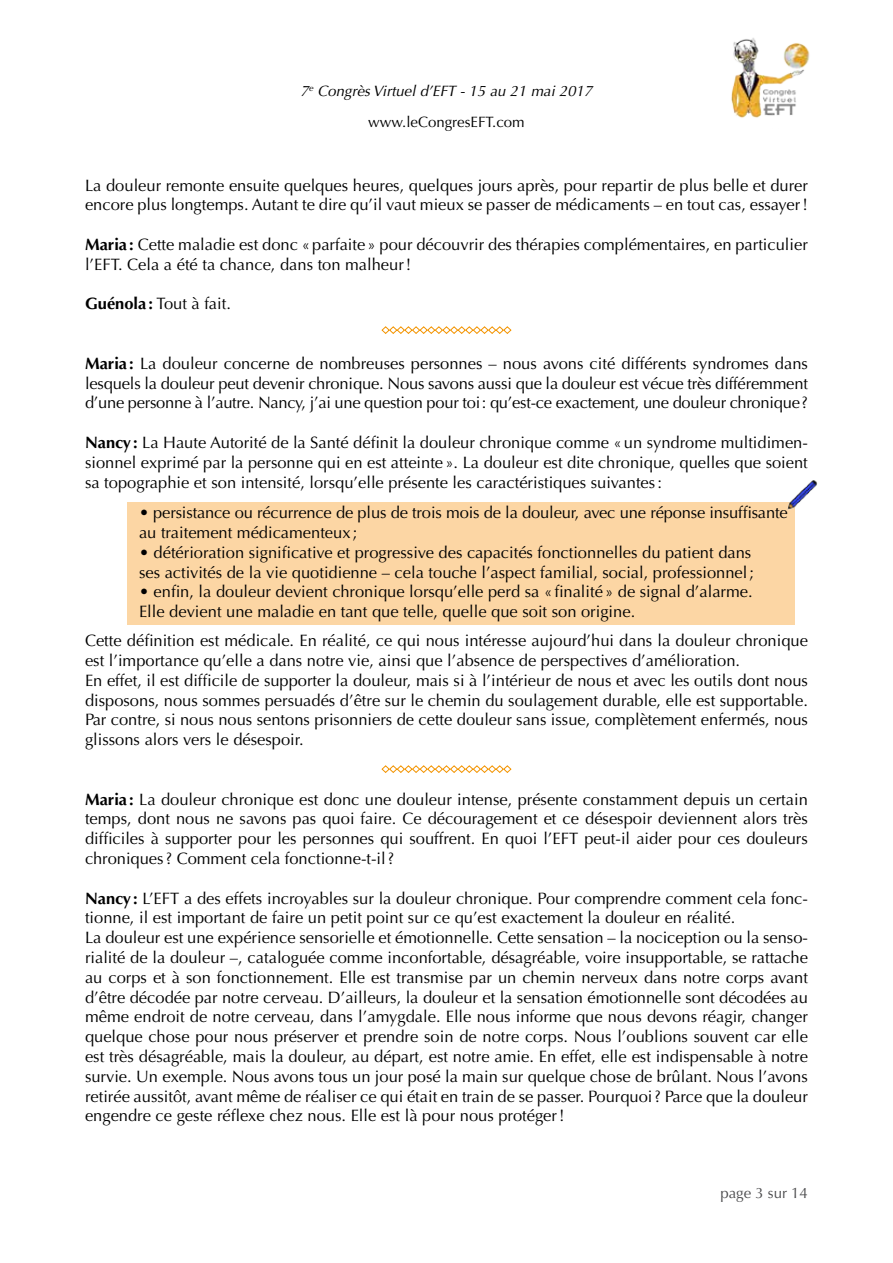
<style>
.page{position:relative;width:893px;height:1263px;background:#fff}
.page>*{position:absolute;margin:0;border:0;box-sizing:border-box;transform-origin:0 0}
.t1{font:16.5px/19.8px "Optima";color:#000}
.t2{font:italic 15px/31.5px "Optima";color:#000;text-align:center}
.t3{font:15px "Optima";color:#4b4b4d}
.s1{font-style:normal}
.s2{font-weight:700}
</style>
<div class="page">
<div style="left:128px;top:503px;width:667px;height:122px;background:#fcd6a4"></div>
<svg style="left:381px;top:326px;width:131px;height:8px"></svg>
<svg style="left:381px;top:765px;width:131px;height:8px"></svg>
<img style="left:731px;top:38px;width:79px;height:80px">
<img style="left:788px;top:480px;width:29px;height:30px">
<p class="t2" style="left:301px;top:75px;width:293px">7<sup>e</sup> Congrès Virtuel d’EFT - 15 au 21 mai 2017 <span class="s1">www.leCongresEFT.com</span></p>
<p class="t1" style="left:85px;top:175px;width:724px">La douleur remonte ensuite quelques heures, quelques jours après, pour repartir de plus belle et durer encore plus longtemps. Autant te dire qu’il vaut mieux se passer de médicaments – en tout cas, essayer!</p>
<p class="t1" style="left:85px;top:235px;width:724px"><span class="s2">Maria:</span> Cette maladie est donc «parfaite » pour découvrir des thérapies complémentaires, en particulier l’EFT. Cela a été ta chance, dans ton malheur!</p>
<p class="t1" style="left:85px;top:294px;width:147px"><span class="s2">Guénola :</span> Tout à fait.</p>
<p class="t1" style="left:85px;top:354px;width:724px;text-align:justify"><span class="s2">Maria:</span> La douleur concerne de nombreuses personnes – nous avons cité différents syndromes dans lesquels la douleur peut devenir chronique. Nous savons aussi que la douleur est vécue très différemment d’une personne à l’autre. Nancy, j’ai une question pour toi: qu’est-ce exactement, une douleur chronique?</p>
<p class="t1" style="left:85px;top:433px;width:724px;text-align:justify"><span class="s2">Nancy:</span> La Haute Autorité de la Santé définit la douleur chronique comme «un syndrome multidimen&shy;sionnel exprimé par la personne qui en est atteinte ». La douleur est dite chronique, quelles que soient sa topographie et son intensité, lorsqu’elle présente les caractéristiques suivantes:</p>
<p class="t1" style="left:139px;top:503px;width:650px">• persistance ou récurrence de plus de trois mois de la douleur, avec une réponse insuffisante au traitement médicamenteux ;</p>
<p class="t1" style="left:139px;top:543px;width:616px">• détérioration significative et progressive des capacités fonctionnelles du patient dans ses activités de la vie quotidienne – cela touche l’aspect familial, social, professionnel;</p>
<p class="t1" style="left:139px;top:582px;width:615px">• enfin, la douleur devient chronique lorsqu’elle perd sa «finalité» de signal d’alarme.<br>Elle devient une maladie en tant que telle, quelle que soit son origine.</p>
<p class="t1" style="left:85px;top:631px;width:724px">Cette définition est médicale. En réalité, ce qui nous intéresse aujourd’hui dans la douleur chronique est l’importance qu’elle a dans notre vie, ainsi que l’absence de perspectives d’amélioration.<br>En effet, il est difficile de supporter la douleur, mais si à l’intérieur de nous et avec les outils dont nous disposons, nous sommes persuadés d’être sur le chemin du soulagement durable, elle est supportable.<br>Par contre, si nous nous sentons prisonniers de cette douleur sans issue, complètement enfermés, nous glissons alors vers le désespoir.</p>
<p class="t1" style="left:85px;top:789px;width:724px;text-align:justify"><span class="s2">Maria:</span> La douleur chronique est donc une douleur intense, présente constamment depuis un certain temps, dont nous ne savons pas quoi faire. Ce découragement et ce désespoir deviennent alors très difficiles à supporter pour les personnes qui souffrent. En quoi l’EFT peut-il aider pour ces douleurs chroniques? Comment cela fonctionne-t-il?</p>
<p class="t1" style="left:85px;top:888px;width:724px"><span class="s2">Nancy:</span> L’EFT a des effets incroyables sur la douleur chronique. Pour comprendre comment cela fonc&shy;tionne, il est important de faire un petit point sur ce qu’est exactement la douleur en réalité.<br>La douleur est une expérience sensorielle et émotionnelle. Cette sensation – la nociception ou la senso&shy;rialité de la douleur –, cataloguée comme inconfortable, désagréable, voire insupportable, se rattache au corps et à son fonctionnement. Elle est transmise par un chemin nerveux dans notre corps avant d’être décodée par notre cerveau. D’ailleurs, la douleur et la sensation émotionnelle sont décodées au même endroit de notre cerveau, dans l’amygdale. Elle nous informe que nous devons réagir, changer quelque chose pour nous préserver et prendre soin de notre corps. Nous l’oublions souvent car elle est très désagréable, mais la douleur, au départ, est notre amie. En effet, elle est indispensable à notre survie. Un exemple. Nous avons tous un jour posé la main sur quelque chose de brûlant. Nous l’avons retirée aussitôt, avant même de réaliser ce qui était en train de se passer. Pourquoi? Parce que la douleur engendre ce geste réflexe chez nous. Elle est là pour nous protéger!</p>
<p class="t3" style="left:720px;top:1185px;width:89px">page 3 sur 14</p>
</div>
